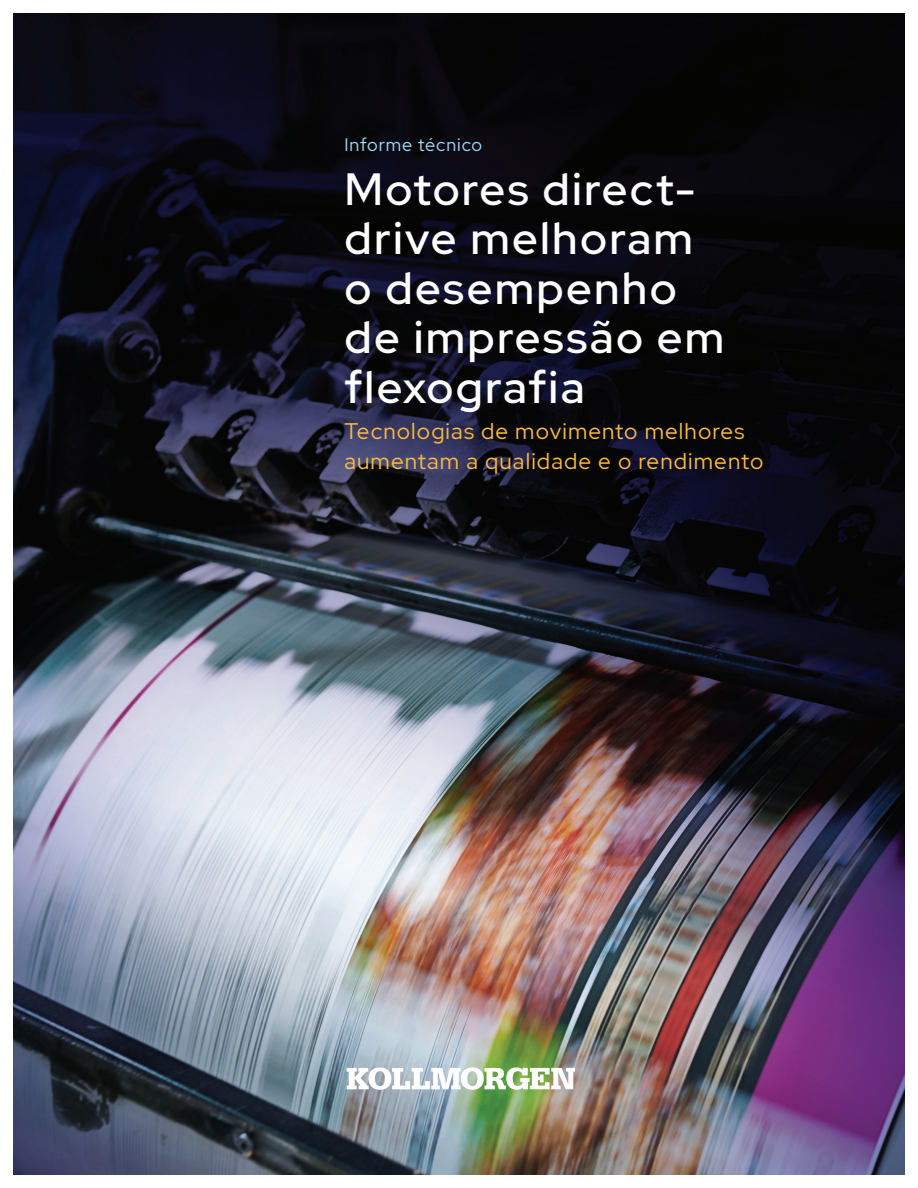
<style>
.page{position:relative;width:918px;height:1188px;background:#fff}
.page>*{position:absolute;margin:0;border:0;box-sizing:border-box;transform-origin:0 0}
.t1{font:500 45px/49.5px "Red Hat Display";letter-spacing:.05em;color:#fff}
.t2{font:22.5px/30px "Red Hat Display";letter-spacing:.05em;color:#fbbb3e}
.t3{font:18px "Red Hat Display";letter-spacing:.05em;color:#a2dbf7}
</style>
<div class="page">
<img style="left:14px;top:14px;width:890px;height:1160px">
<svg style="left:347px;top:1067px;width:228px;height:23px"></svg>
<p class="t3" style="left:345px;top:133px;width:139px">Informe técnico</p>
<p class="t1" style="left:345px;top:163px;width:381px">Motores direct&shy;drive melhoram o desempenho de impressão em flexografia</p>
<p class="t2" style="left:345px;top:416px;width:420px">Tecnologias de movimento melhores aumentam a qualidade e o rendimento</p>
</div>
